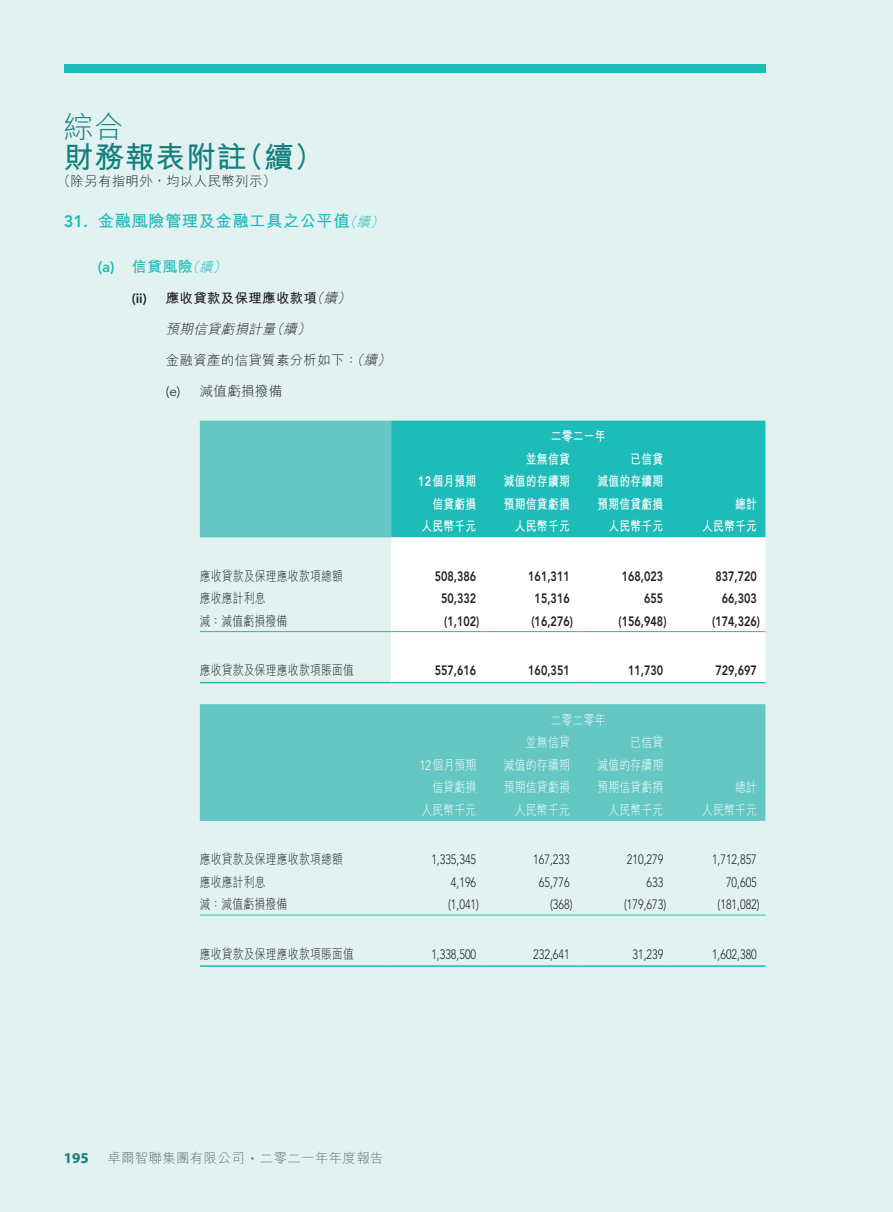
<style>
.page{position:relative;width:893px;height:1212px;background:#e1f2f1}
.page>*{position:absolute;margin:0;border:0;box-sizing:border-box;transform-origin:0 0}
.t1{font:700 30px "M Hei HK";letter-spacing:.02em;color:#12807e}
.t2{font:300 30px "M Hei HK";color:#12807e}
._01_H1{font:700 16.5px "M Hei HK";letter-spacing:.02em;color:#1dbcb8}
._01_H1-2{font:800 16.5px "Avenir LT Std";color:#1dbcb8}
._02_H2{font:700 15px "M Hei HK";color:#1dbcb8}
.t3{font:700 15px "Myriad Pro";color:#12807e}
._02_H2-2{font:800 15px "Avenir LT Std";color:#1dbcb8}
._50_Table_txt{font:300 13.5px "Avenir LT Std";color:#231f20;scale:.8 1}
._50_Table_txt-2{font:800 13.5px "Avenir LT Std";color:#231f20;scale:.8 1}
._50_Table_txt-3{font:300 13.5px "M Hei HK";letter-spacing:.02em;color:#231f20;scale:.8 1}
._50_Table_txt-4{font:700 13.5px "M Hei HK";letter-spacing:.02em;color:#fff;scale:.8 1}
._50_Table_txt-5{font:300 13.5px "M Hei HK";letter-spacing:.02em;color:#fff;scale:.8 1}
._05_H5{font:300 13.5px "M Hei HK";letter-spacing:.02em;color:#231f20}
.t4{font:300 13.5px "M Hei HK";letter-spacing:.02em;color:#6c6d70}
._03_H3{font:700 13.5px "M Hei HK";letter-spacing:.02em;color:#231f20}
._04_H4{font:italic 300 13.5px "M Hei HK";color:#231f20}
._00_txt{font:300 13.5px "M Hei HK";letter-spacing:.02em;color:#231f20}
._03_H3-2{font:800 13.5px "Avenir LT Std";color:#231f20}
._01_H1-3{font:italic 300 13.5px "M Hei HK";color:#1dbcb8}
._02_H2-3{font:italic 300 13.5px "M Hei HK";color:#1dbcb8}
._03_H3-3{font:italic 300 13.5px "M Hei HK";color:#231f20}
._00_txt-2{font:300 13.5px "Avenir LT Std";color:#231f20}
._05_H5-2{font:italic 300 13.5px "M Hei HK";color:#231f20}
.s1{font-style:italic}
.s2{font-family:"Avenir LT Std";font-weight:800}
.s3{font-family:"Avenir LT Std"}
.s4{font-family:"Myriad Pro"}
</style>
<div class="page">
<div style="left:64px;top:64px;width:701px;height:8px;background:#1dbcb8"></div>
<div style="left:200px;top:421px;width:191px;height:116px;background:#64c7c4"></div>
<div style="left:391px;top:421px;width:374px;height:116px;background:#1dbcb8"></div>
<div style="left:391px;top:537px;width:374px;height:144px;background:#fff"></div>
<hr style="left:200px;top:631px;width:191px;height:1px;background:#1dbcb8">
<hr style="left:391px;top:631px;width:94px;height:1px;background:#1dbcb8">
<hr style="left:485px;top:631px;width:93px;height:1px;background:#1dbcb8">
<hr style="left:578px;top:631px;width:94px;height:1px;background:#1dbcb8">
<hr style="left:672px;top:631px;width:93px;height:1px;background:#1dbcb8">
<hr style="left:200px;top:682px;width:191px;height:1px;background:#1dbcb8">
<hr style="left:391px;top:682px;width:94px;height:1px;background:#1dbcb8">
<hr style="left:485px;top:682px;width:93px;height:1px;background:#1dbcb8">
<hr style="left:578px;top:682px;width:94px;height:1px;background:#1dbcb8">
<hr style="left:672px;top:682px;width:93px;height:1px;background:#1dbcb8">
<div style="left:200px;top:704px;width:565px;height:117px;background:#64c7c4"></div>
<hr style="left:200px;top:915px;width:191px;height:1px;background:#1dbcb8">
<hr style="left:391px;top:915px;width:94px;height:1px;background:#1dbcb8">
<hr style="left:485px;top:915px;width:93px;height:1px;background:#1dbcb8">
<hr style="left:578px;top:915px;width:94px;height:1px;background:#1dbcb8">
<hr style="left:672px;top:915px;width:93px;height:1px;background:#1dbcb8">
<hr style="left:200px;top:965px;width:191px;height:2px;background:#1dbcb8">
<hr style="left:391px;top:965px;width:94px;height:2px;background:#1dbcb8">
<hr style="left:485px;top:965px;width:93px;height:2px;background:#1dbcb8">
<hr style="left:578px;top:965px;width:94px;height:2px;background:#1dbcb8">
<hr style="left:672px;top:965px;width:93px;height:2px;background:#1dbcb8">
<h1 class="t2" style="left:64px;top:112px;width:62px">綜合</h1>
<h1 class="t1" style="left:64px;top:136px;width:184px">財務報表附註</h1>
<h1 class="t1" style="left:234px;top:136px;width:91px">（續(</h1>
<p class="_05_H5" style="left:57px;top:174px;width:220px">（除另有指明外，均以人民幣列示(</p>
<p class="_01_H1-2" style="left:64px;top:212px;width:26px">31.</p>
<p class="_01_H1" style="left:98px;top:209px;width:254px">金融風險管理及金融工具之公平值</p>
<p class="_01_H1-3" style="left:357px;top:215px;width:18px">續</p>
<p class="_01_H1-3" style="left:343px;top:215px;width:18px">（</p>
<p class="_01_H1-3" style="left:370px;top:215px;width:18px">(</p>
<p class="_02_H2-2" style="left:98px;top:258px;width:18px">)a(</p>
<p class="_02_H2" style="left:132px;top:256px;width:62px">信貸風險</p>
<p class="_02_H2-3" style="left:199px;top:261px;width:18px">續</p>
<p class="_02_H2-3" style="left:186px;top:261px;width:18px">（</p>
<p class="_02_H2-3" style="left:213px;top:261px;width:18px">(</p>
<p class="_03_H3-2" style="left:132px;top:291px;width:17px">)i i(</p>
<p class="_03_H3-3" style="left:324px;top:292px;width:18px">續</p>
<p class="_03_H3-3" style="left:310px;top:292px;width:18px">（</p>
<p class="_03_H3-3" style="left:337px;top:292px;width:18px">(</p>
<p class="_03_H3" style="left:166px;top:289px;width:153px">應收貸款及保理應收款項</p>
<p class="_04_H4" style="left:166px;top:323px;width:136px">預期信貸虧損計量續</p>
<p class="_04_H4" style="left:270px;top:323px;width:18px">（</p>
<p class="_04_H4" style="left:297px;top:323px;width:18px">(</p>
<p class="_05_H5" style="left:166px;top:354px;width:202px">金融資產的信貸質素分析如下<span class="s1">（</span>：</p>
<p class="_00_txt" style="left:200px;top:385px;width:84px">減值虧損撥備</p>
<p class="_05_H5-2" style="left:364px;top:354px;width:18px">續</p>
<p class="_05_H5-2" style="left:377px;top:354px;width:18px">(</p>
<p class="_00_txt-2" style="left:166px;top:384px;width:16px">)e(</p>
<p class="_50_Table_txt-3" style="left:200px;top:569px;width:180px">應收貸款及保理應收款項總額</p>
<p class="_50_Table_txt-3" style="left:200px;top:591px;width:84px">應收應計利息</p>
<p class="_50_Table_txt-3" style="left:200px;top:614px;width:111px">減：減值虧損撥備</p>
<p class="_50_Table_txt-3" style="left:200px;top:663px;width:194px">應收貸款及保理應收款項賬面值</p>
<p class="_50_Table_txt-3" style="left:200px;top:852px;width:180px">應收貸款及保理應收款項總額</p>
<p class="_50_Table_txt-3" style="left:200px;top:875px;width:84px">應收應計利息</p>
<p class="_50_Table_txt-3" style="left:200px;top:897px;width:111px">減：減值虧損撥備</p>
<p class="_50_Table_txt-3" style="left:200px;top:947px;width:194px">應收貸款及保理應收款項賬面值</p>
<p class="_50_Table_txt-4" style="left:551px;top:427px;width:70px">二零二一年</p>
<p class="_50_Table_txt-4" style="left:526px;top:449px;width:56px">並無信貸</p>
<p class="_50_Table_txt-4" style="left:630px;top:449px;width:43px">已信貸</p>
<p class="_50_Table_txt-4" style="left:418px;top:472px;width:74px"><span class="s2">12</span>個月預期</p>
<p class="_50_Table_txt-4" style="left:504px;top:472px;width:84px">減值的存續期</p>
<p class="_50_Table_txt-4" style="left:597px;top:472px;width:84px">減值的存續期</p>
<p class="_50_Table_txt-4" style="left:432px;top:494px;width:56px">信貸虧損</p>
<p class="_50_Table_txt-4" style="left:504px;top:494px;width:84px">預期信貸虧損</p>
<p class="_50_Table_txt-4" style="left:597px;top:494px;width:84px">預期信貸虧損</p>
<p class="_50_Table_txt-4" style="left:421px;top:517px;width:70px">人民幣千元</p>
<p class="_50_Table_txt-4" style="left:515px;top:517px;width:70px">人民幣千元</p>
<p class="_50_Table_txt-4" style="left:608px;top:517px;width:70px">人民幣千元</p>
<p class="_50_Table_txt-2" style="left:435px;top:568px;width:53px">508,386</p>
<p class="_50_Table_txt-2" style="left:528px;top:568px;width:53px">161,311</p>
<p class="_50_Table_txt-2" style="left:622px;top:568px;width:53px">168,023</p>
<p class="_50_Table_txt-2" style="left:441px;top:590px;width:45px">50,332</p>
<p class="_50_Table_txt-2" style="left:535px;top:590px;width:45px">15,316</p>
<p class="_50_Table_txt-2" style="left:644px;top:590px;width:25px">655</p>
<p class="_50_Table_txt-2" style="left:444px;top:613px;width:45px">)1,102(</p>
<p class="_50_Table_txt-2" style="left:531px;top:613px;width:53px">)16,276(</p>
<p class="_50_Table_txt-2" style="left:619px;top:613px;width:61px">)156,948(</p>
<p class="_50_Table_txt-2" style="left:435px;top:662px;width:53px">557,616</p>
<p class="_50_Table_txt-2" style="left:528px;top:662px;width:53px">160,351</p>
<p class="_50_Table_txt-2" style="left:628px;top:662px;width:45px">11,730</p>
<p class="_50_Table_txt-5" style="left:551px;top:713px;width:70px">二零二零年</p>
<p class="_50_Table_txt-5" style="left:526px;top:735px;width:56px">並無信貸</p>
<p class="_50_Table_txt-5" style="left:630px;top:735px;width:43px">已信貸</p>
<p class="_50_Table_txt-5" style="left:420px;top:758px;width:72px"><span class="s3">12</span>個月預期</p>
<p class="_50_Table_txt-5" style="left:504px;top:758px;width:84px">減值的存續期</p>
<p class="_50_Table_txt-5" style="left:597px;top:758px;width:84px">減值的存續期</p>
<p class="_50_Table_txt-5" style="left:432px;top:780px;width:56px">信貸虧損</p>
<p class="_50_Table_txt-5" style="left:504px;top:780px;width:84px">預期信貸虧損</p>
<p class="_50_Table_txt-5" style="left:597px;top:780px;width:84px">預期信貸虧損</p>
<p class="_50_Table_txt-5" style="left:421px;top:803px;width:70px">人民幣千元</p>
<p class="_50_Table_txt-5" style="left:515px;top:803px;width:70px">人民幣千元</p>
<p class="_50_Table_txt-5" style="left:608px;top:803px;width:70px">人民幣千元</p>
<p class="_50_Table_txt" style="left:431px;top:851px;width:58px">1,335,345</p>
<p class="_50_Table_txt" style="left:533px;top:851px;width:47px">167,233</p>
<p class="_50_Table_txt" style="left:627px;top:851px;width:47px">210,279</p>
<p class="_50_Table_txt" style="left:451px;top:874px;width:33px">4,196</p>
<p class="_50_Table_txt" style="left:539px;top:874px;width:40px">65,776</p>
<p class="_50_Table_txt" style="left:646px;top:874px;width:23px">633</p>
<p class="_50_Table_txt" style="left:448px;top:896px;width:40px">)1,041(</p>
<p class="_50_Table_txt" style="left:550px;top:896px;width:30px">)368(</p>
<p class="_50_Table_txt" style="left:624px;top:896px;width:54px">)179,673(</p>
<p class="_50_Table_txt" style="left:431px;top:946px;width:58px">1,338,500</p>
<p class="_50_Table_txt" style="left:533px;top:946px;width:47px">232,641</p>
<p class="_50_Table_txt" style="left:632px;top:946px;width:40px">31,239</p>
<p class="_50_Table_txt-4" style="left:735px;top:494px;width:29px">總計</p>
<p class="_50_Table_txt-4" style="left:702px;top:517px;width:70px">人民幣千元</p>
<p class="_50_Table_txt-2" style="left:715px;top:568px;width:53px">837,720</p>
<p class="_50_Table_txt-2" style="left:722px;top:590px;width:45px">66,303</p>
<p class="_50_Table_txt-2" style="left:712px;top:613px;width:61px">)174,326(</p>
<p class="_50_Table_txt-2" style="left:715px;top:662px;width:53px">729,697</p>
<p class="_50_Table_txt-5" style="left:735px;top:780px;width:29px">總計</p>
<p class="_50_Table_txt-5" style="left:702px;top:803px;width:70px">人民幣千元</p>
<p class="_50_Table_txt" style="left:712px;top:851px;width:58px">1,712,857</p>
<p class="_50_Table_txt" style="left:726px;top:874px;width:40px">70,605</p>
<p class="_50_Table_txt" style="left:718px;top:896px;width:54px">)181,082(</p>
<p class="_50_Table_txt" style="left:712px;top:946px;width:58px">1,602,380</p>
<p class="t3" style="left:64px;top:1148px;width:26px">195</p>
<p class="t4" style="left:107px;top:1151px;width:278px">卓爾智聯集團有限公司 <span class="s4">•</span> 二零二一年年度報告</p>
</div>
